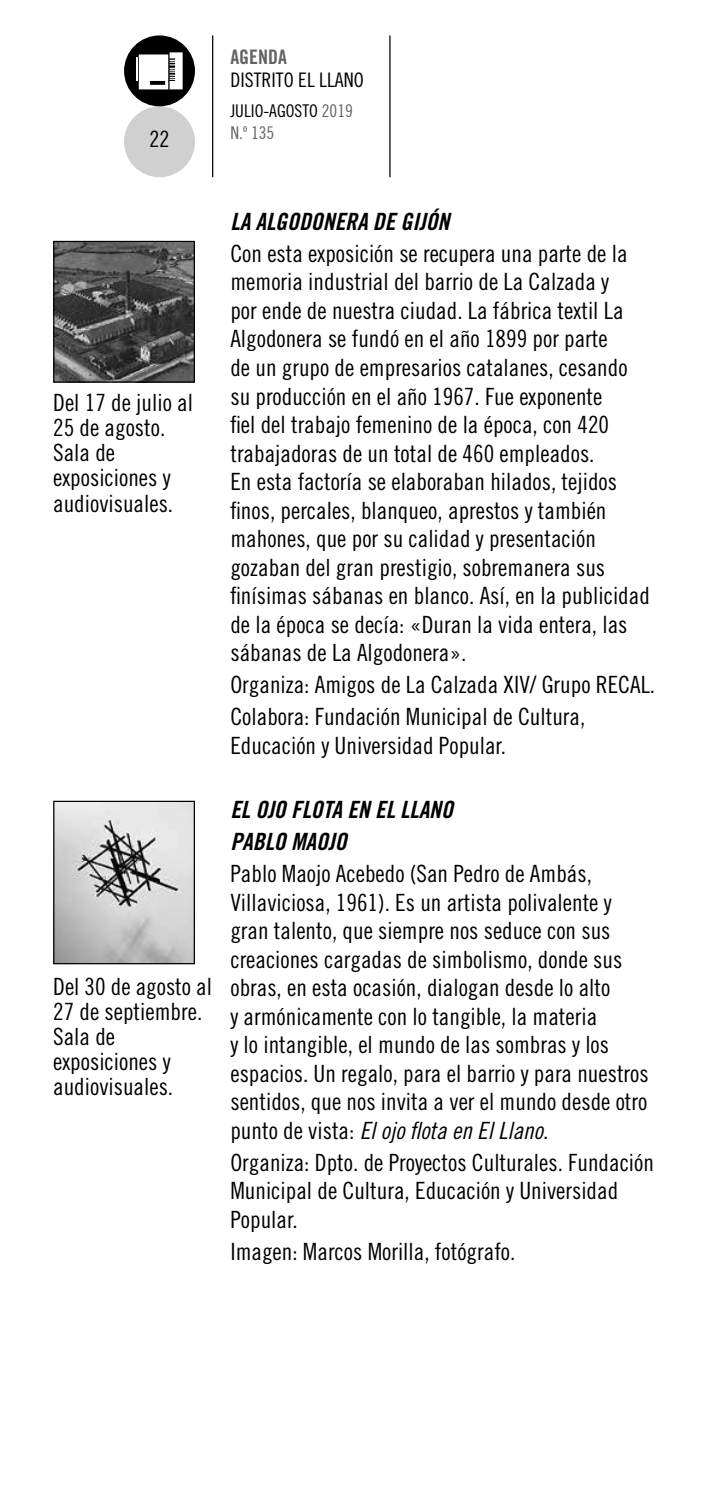
<style>
.page{position:relative;width:709px;height:1489px;background:#fff}
.page>*{position:absolute;margin:0;border:0;box-sizing:border-box;transform-origin:0 0}
.t1{font:23.75px/28.5px "Trade Gothic LT Std Cn 18";color:#000}
.t2{font:23.75px/32px "Trade Gothic LT Std Bd Cn 20 Obl";color:#000}
.t3{font:23.75px "Trade Gothic LT Std Cn 18 Obl";color:#000}
.t4{font:22.5px "Trade Gothic LT Std Cn 18";color:#000}
.t5{font:20px "Trade Gothic LT Std Cn 18";color:#000}
.t6{font:20px "Trade Gothic LT Std Bd Cn 20";color:#646363}
.t7{font:17.5px/22.5px "Trade Gothic LT Std Cn 18";color:#000}
.s1{color:#646363}
.s2{font-family:"Trade Gothic LT Std Cn 18"}
</style>
<div class="page">
<hr style="left:212px;top:35px;width:1px;height:142px;background:#000">
<hr style="left:389px;top:35px;width:1px;height:142px;background:#000">
<div style="left:124px;top:106px;width:71px;height:71px;background:#d0d0d0;border-radius:50%"></div>
<div style="left:124px;top:35px;width:71px;height:71px;background:#000;border-radius:50%"></div>
<svg style="left:139px;top:52px;width:44px;height:37px;background:#d5d5d5"></svg>
<hr style="left:136px;top:57px;width:2px;height:24px;background:#fff">
<img style="left:55px;top:243px;width:138px;height:137px">
<div style="left:53px;top:241px;width:142px;height:141px;border:1px solid #000"></div>
<img style="left:55px;top:802px;width:138px;height:160px">
<div style="left:53px;top:800px;width:142px;height:164px;border:1px solid #000"></div>
<p class="t4" style="left:149px;top:126px;width:21px">22</p>
<p class="t6" style="left:230px;top:45px;width:58px">AGENDA</p>
<p class="t5" style="left:230px;top:68px;width:135px">DISTRITO EL LLANO</p>
<p class="t7" style="left:230px;top:99px;width:124px">JULIO-AGOSTO <span class="s1">2019<br>N.º 135</span></p>
<p class="t1" style="left:53px;top:390px;width:141px;line-height:25px">Del 17 de julio al<br>25 de agosto.<br>Sala de exposiciones y audiovisuales.</p>
<p class="t1" style="left:53px;top:973px;width:160px;line-height:25px">Del 30 de agosto al<br>27 de septiembre.<br>Sala de exposiciones y audiovisuales.</p>
<p class="t2" style="left:230px;top:206px;width:220px">LA ALGODONERA DE GIJÓN</p>
<p class="t1" style="left:230px;top:239px;width:421px">Con esta exposición se recupera una parte de la memoria industrial del barrio de La Calzada y<br>por ende de nuestra ciudad. La fábrica textil La Algodonera se fundó en el año 1899 por parte<br>de un grupo de empresarios catalanes, cesando su producción en el año 1967. Fue exponente<br>fiel del trabajo femenino de la época, con 420 trabajadoras de un total de 460 empleados.<br>En esta factoría se elaboraban hilados, tejidos finos, percales, blanqueo, aprestos y también mahones, que por su calidad y presentación gozaban del gran prestigio, sobremanera sus finísimas sábanas en blanco. Así, en la publicidad de la época se decía: «Duran la vida entera, las sábanas de La Algodonera».</p>
<p class="t1" style="left:230px;top:668px;width:426px;line-height:32px">Organiza: Amigos de La Calzada XIV/ Grupo RECAL.<br>Colabora: Fundación Municipal de Cultura,</p>
<p class="t1" style="left:230px;top:730px;width:277px">Educación y Universidad Popular.</p>
<p class="t2" style="left:230px;top:793px;width:224px">EL OJO FLOTA EN EL LLANO<br>PABLO MAOJO</p>
<p class="t1" style="left:230px;top:859px;width:420px">Pablo Maojo Acebedo (San Pedro de Ambás, Villaviciosa, 1961). Es un artista polivalente y gran talento, que siempre nos seduce con sus creaciones cargadas de simbolismo, donde sus obras, en esta ocasión, dialogan desde lo alto<br>y armónicamente con lo tangible, la materia<br>y lo intangible, el mundo de las sombras y los espacios. Un regalo, para el barrio y para nuestros sentidos, que nos invita a ver el mundo desde otro</p>
<p class="t3" style="left:230px;top:1115px;width:319px"><span class="s2">punto de vista:</span> El ojo flota en El Llano<span class="s2">.</span></p>
<p class="t1" style="left:230px;top:1147px;width:425px">Organiza: Dpto. de Proyectos Culturales. Fundación<br>Municipal de Cultura, Educación y Universidad<br>Popular.</p>
<p class="t1" style="left:230px;top:1236px;width:286px">Imagen: Marcos Morilla, fotógrafo.</p>
</div>
